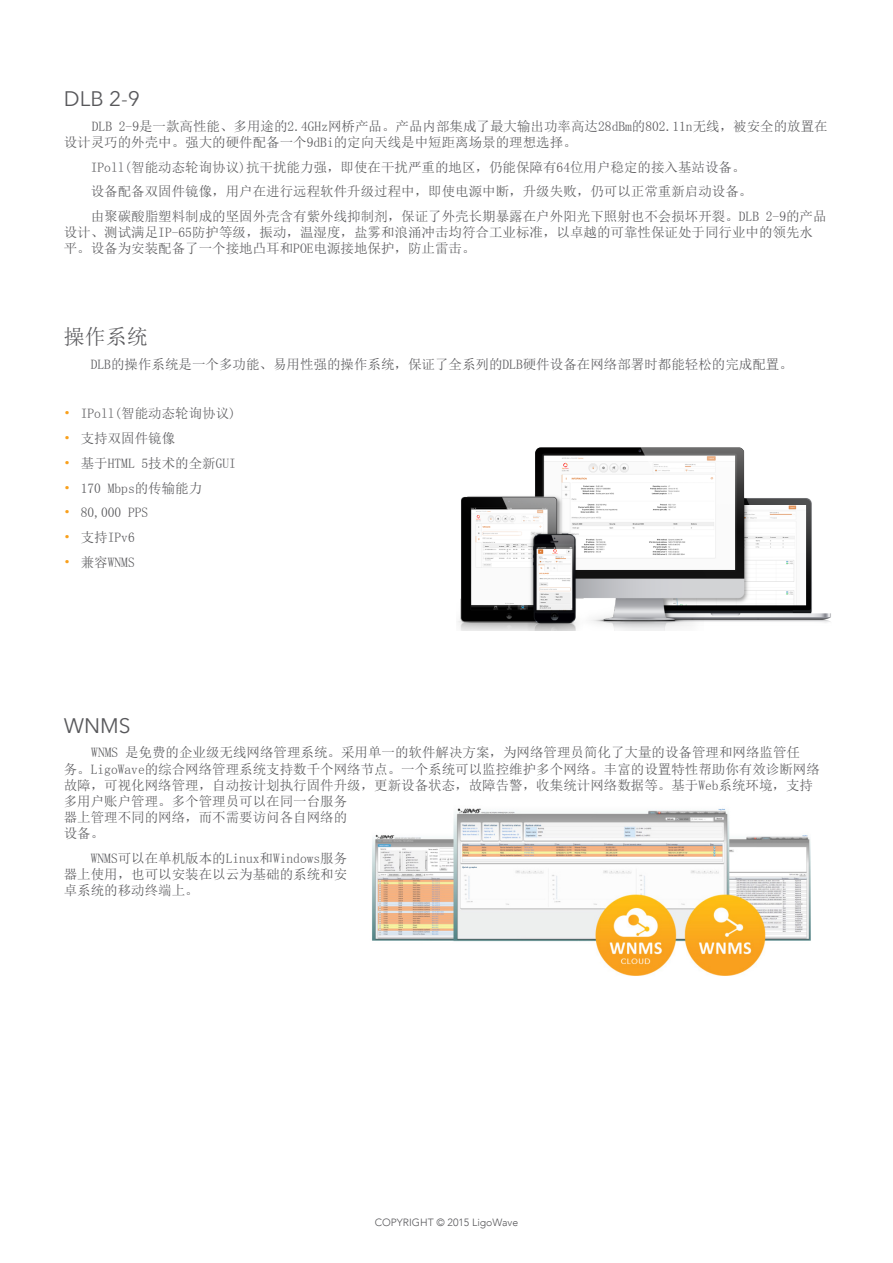
<style>
.page{position:relative;width:893px;height:1263px;background:#fff}
.page>*{position:absolute;margin:0;border:0;box-sizing:border-box;transform-origin:0 0}
.t1{font:21px "Avenir Next";color:#58585b}
.t2{font:21px "Sim Sun";color:#58585b}
.t3{font:13.5px/16.2px "Sim Sun";color:#58585b}
.t4{font:300 10.5px "Avenir";color:#58585b}
.s1{color:#f9a01c}
</style>
<div class="page">
<img style="left:458px;top:447px;width:373px;height:183px">
<img style="left:372px;top:808px;width:439px;height:168px">
<h1 class="t1" style="left:64px;top:81px;width:78px">DLB 2-9</h1>
<p class="t3" style="left:64px;top:118px;width:765px;text-indent:28px">DLB 2-9是一款高性能、多用途的2.4GHz网桥产品。产品内部集成了最大输出功率高达28dBm的802.11n无线，被安全的放置在设计灵巧的外壳中。强大的硬件配备一个9dBi的定向天线是中短距离场景的理想选择。</p>
<p class="t3" style="left:91px;top:154px;width:737px;line-height:24.8px">IPoll(智能动态轮询协议)抗干扰能力强，即使在干扰严重的地区，仍能保障有64位用户稳定的接入基站设备。<br>设备配备双固件镜像，用户在进行远程软件升级过程中，即使电源中断，升级失败，仍可以正常重新启动设备。<br>由聚碳酸脂塑料制成的坚固外壳含有紫外线抑制剂，保证了外壳长期暴露在户外阳光下照射也不会损坏开裂。DLB 2-9的产品</p>
<p class="t3" style="left:64px;top:224px;width:751px">设计、测试满足IP-65防护等级，振动，温湿度，盐雾和浪涌冲击均符合工业标准，以卓越的可靠性保证处于同行业中的领先水平。设备为安装配备了一个接地凸耳和POE电源接地保护，防止雷击。</p>
<h1 class="t2" style="left:64px;top:326px;width:85px">操作系统</h1>
<p class="t3" style="left:91px;top:356px;width:704px">DLB的操作系统是一个多功能、易用性强的操作系统，保证了全系列的DLB硬件设备在网络部署时都能轻松的完成配置。</p>
<p class="t3" style="left:64px;top:405px;width:174px"><span class="s1">•</span> IPoll(智能动态轮询协议)</p>
<p class="t3" style="left:64px;top:430px;width:113px"><span class="s1">•</span> 支持双固件镜像</p>
<p class="t3" style="left:64px;top:455px;width:174px"><span class="s1">•</span> 基于HTML 5技术的全新GUI</p>
<p class="t3" style="left:64px;top:480px;width:140px"><span class="s1">•</span> 170 Mbps的传输能力</p>
<p class="t3" style="left:64px;top:504px;width:86px"><span class="s1">•</span> 80,000 PPS</p>
<p class="t3" style="left:64px;top:529px;width:73px"><span class="s1">•</span> 支持IPv6</p>
<p class="t3" style="left:64px;top:554px;width:73px"><span class="s1">•</span> 兼容WNMS</p>
<h1 class="t1" style="left:64px;top:707px;width:68px">WNMS</h1>
<p class="t3" style="left:64px;top:744px;width:758px;text-indent:28px">WNMS 是免费的企业级无线网络管理系统。采用单一的软件解决方案，为网络管理员简化了大量的设备管理和网络监管任<br>务。LigoWave的综合网络管理系统支持数千个网络节点。一个系统可以监控维护多个网络。丰富的设置特性帮助你有效诊断网络故障，可视化网络管理，自动按计划执行固件升级，更新设备状态，故障告警，收集统计网络数据等。基于Web系统环境，支持多用户账户管理。多个管理员可以在同一台服务<br>器上管理不同的网络，而不需要访问各自网络的<br>设备。</p>
<p class="t3" style="left:64px;top:850px;width:285px;text-align:justify;text-indent:27px">WNMS可以在单机版本的Linux和Windows服务器上使用，也可以安装在以云为基础的系统和安卓系统的移动终端上。</p>
<p class="t4" style="left:375px;top:1216px;width:145px">COPYRIGHT © 2015 LigoWave</p>
</div>
